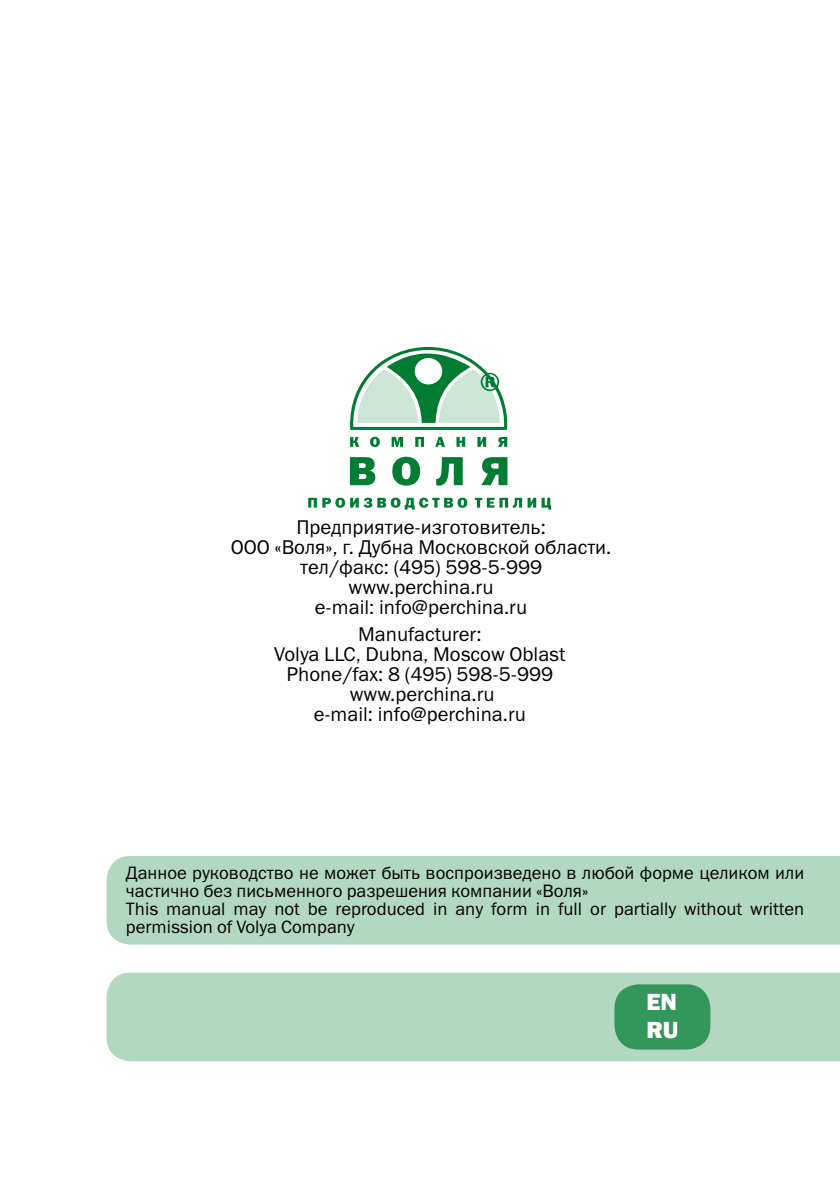
<style>
.page{position:relative;width:840px;height:1191px;background:#fff}
.page>*{position:absolute;margin:0;border:0;box-sizing:border-box;transform-origin:0 0}
.t1{font:800 24px/28px "Franklin Gothic";color:#fff}
.t2{font:20px/20px "Franklin Gothic Book C";color:#000;text-align:center}
.t3{font:18px/18px "Franklin Gothic Book C";color:#000}
</style>
<div class="page">
<div style="left:106px;top:856px;width:733px;height:88px;background:#b3d8c1"></div>
<div style="left:106px;top:972px;width:733px;height:89px;background:#b3d8c1"></div>
<div style="left:614px;top:984px;width:96px;height:65px;background:#33975b;border-radius:24px"></div>
<svg style="left:308px;top:347px;width:243px;height:163px"></svg>
<p class="t2" style="left:231px;top:517px;width:382px">Предприятие-изготовитель:<br>ООО «Воля», г. Дубна Московской области. тел/факс: (495) 598-5-999 www.perchina.ru<br>e-mail: info@perchina.ru</p>
<p class="t2" style="left:274px;top:623px;width:292px">Manufacturer:<br>Volya LLC, Dubna, Moscow Oblast<br>Phone/fax: 8 (495) 598-5-999 www.perchina.ru<br>e-mail: info@perchina.ru</p>
<p class="t3" style="left:126px;top:864px;width:679px">Данное руководство не может быть воспроизведено в любой форме целиком или частично без письменного разрешения компании «Воля»<br>This manual may not be reproduced in any form in full or partially without written permission of Volya Company</p>
<p class="t1" style="left:646px;top:987px;width:34px">EN<br>RU</p>
</div>
